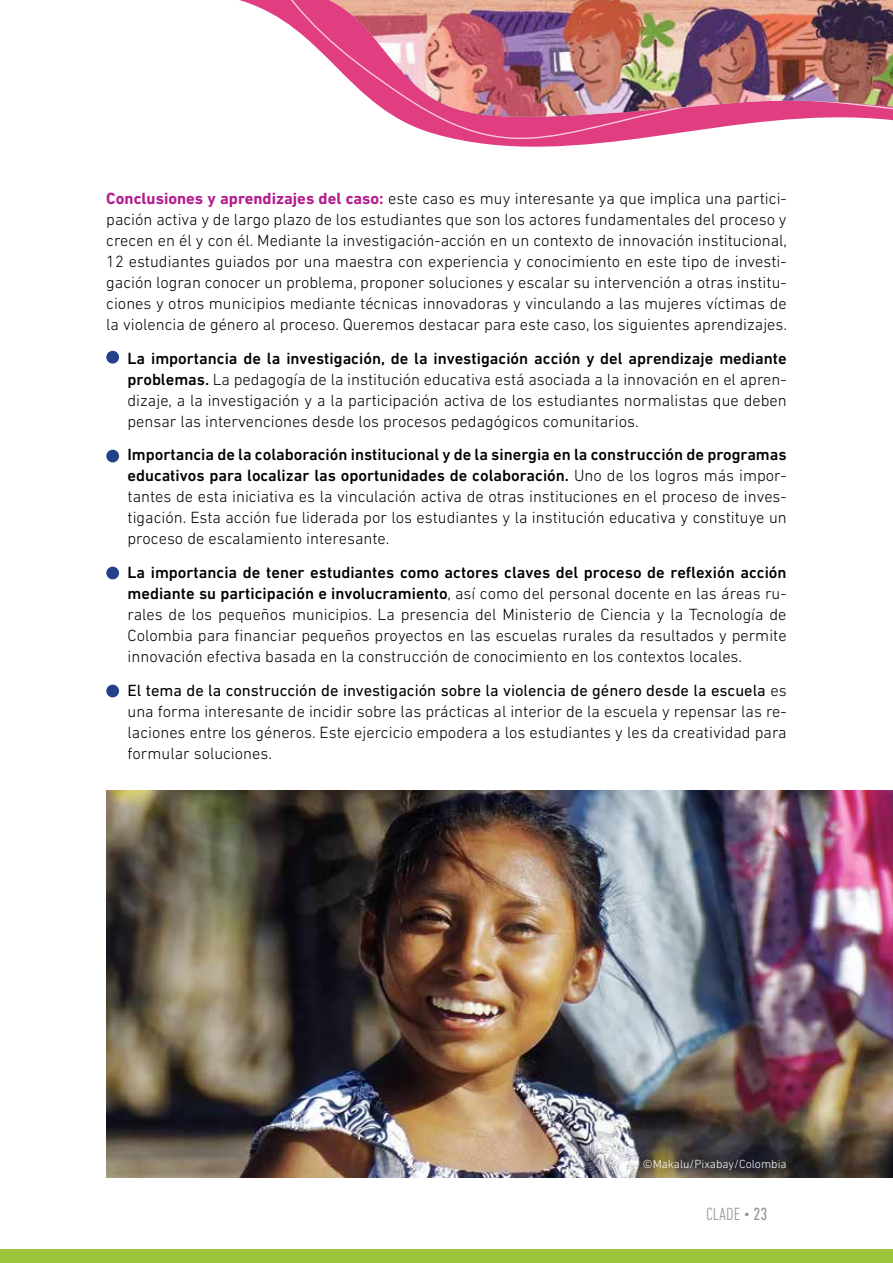
<style>
.page{position:relative;width:893px;height:1263px;background:#fff}
.page>*{position:absolute;margin:0;border:0;box-sizing:border-box;transform-origin:0 0}
.t1{font:300 condensed 18px "DIN Next LT Pro";color:#939598}
.t2{font:300 16.5px/21px "DIN Next LT Pro";color:#000;text-align:justify}
.t3{font:300 12px "DIN Next LT Pro";color:#fff}
.s1{font-weight:700;color:#b41e8e}
.s2{font-weight:500}
.s3{font-weight:400}
</style>
<div class="page">
<svg style="left:239px;top:0;width:379px;height:147px"></svg>
<svg style="left:263px;top:0;width:464px;height:141px"></svg>
<svg style="left:286px;top:0;width:607px;height:126px"></svg>
<img style="left:326px;top:0;width:567px;height:118px">
<div style="left:0;top:1249px;width:893px;height:14px;background:#9bc43c"></div>
<div style="left:106px;top:351px;width:13px;height:13px;background:#234089;border-radius:50%"></div>
<div style="left:106px;top:450px;width:13px;height:12px;background:#234089;border-radius:50%"></div>
<div style="left:106px;top:685px;width:13px;height:12px;background:#234089;border-radius:50%"></div>
<div style="left:106px;top:567px;width:13px;height:12px;background:#234089;border-radius:50%"></div>
<img style="left:106px;top:791px;width:787px;height:387px">
<p class="t2" style="left:106px;top:187px;width:682px"><span class="s1">Conclusiones y aprendizajes del caso:</span> este caso es muy interesante ya que implica una partici&shy;pación activa y de largo plazo de los estudiantes que son los actores fundamentales del proceso y crecen en él y con él. Mediante la investigación-acción en un contexto de innovación institucional, 12 estudiantes guiados por una maestra con experiencia y conocimiento en este tipo de investi&shy;gación logran conocer un problema, proponer soluciones y escalar su intervención a otras institu&shy;ciones y otros municipios mediante técnicas innovadoras y vinculando a las mujeres víctimas de la violencia de género al proceso. Queremos destacar para este caso, los siguientes aprendizajes.</p>
<p class="t2" style="left:128px;top:347px;width:661px;text-indent:-21px"><span class="s2">• La importancia de la investigación, de la investigación acción y del aprendizaje mediante problemas.</span> La pedagogía de la institución educativa está asociada a la innovación en el apren&shy;dizaje, a la investigación y a la participación activa de los estudiantes normalistas que deben pensar las intervenciones desde los procesos pedagógicos comunitarios.</p>
<p class="t2" style="left:128px;top:444px;width:661px;text-indent:-21px"><span class="s2">• Importancia de la colaboración institucional y de la sinergia en la construcción de programas educativos para localizar las oportunidades de colaboración.</span> Uno de los logros más impor&shy;tantes de esta iniciativa es la vinculación activa de otras instituciones en el proceso de inves&shy;tigación. Esta acción fue liderada por los estudiantes y la institución educativa y constituye un proceso de escalamiento interesante.</p>
<p class="t2" style="left:128px;top:562px;width:661px;text-indent:-21px"><span class="s2">• La importancia de tener estudiantes como actores claves del proceso de reflexión acción mediante su participación e involucramiento</span>, así como del personal docente en las áreas ru&shy;rales de los pequeños municipios. La presencia del Ministerio de Ciencia y la Tecnología de Colombia para financiar pequeños proyectos en las escuelas rurales da resultados y permite innovación efectiva basada en la construcción de conocimiento en los contextos locales.</p>
<p class="t2" style="left:128px;top:680px;width:661px;text-indent:-21px"><span class="s3">• El tema de la construcción de investigación sobre la violencia de género desde la escuela</span> es una forma interesante de incidir sobre las prácticas al interior de la escuela y repensar las re&shy;laciones entre los géneros. Este ejercicio empodera a los estudiantes y les da creatividad para formular soluciones.</p>
<p class="t3" style="left:643px;top:1157px;width:145px">©Makalu/Pixabay/Colombia</p>
<p class="t1" style="left:706px;top:1204px;width:63px">CLADE • <span class="s3">23</span></p>
</div>
